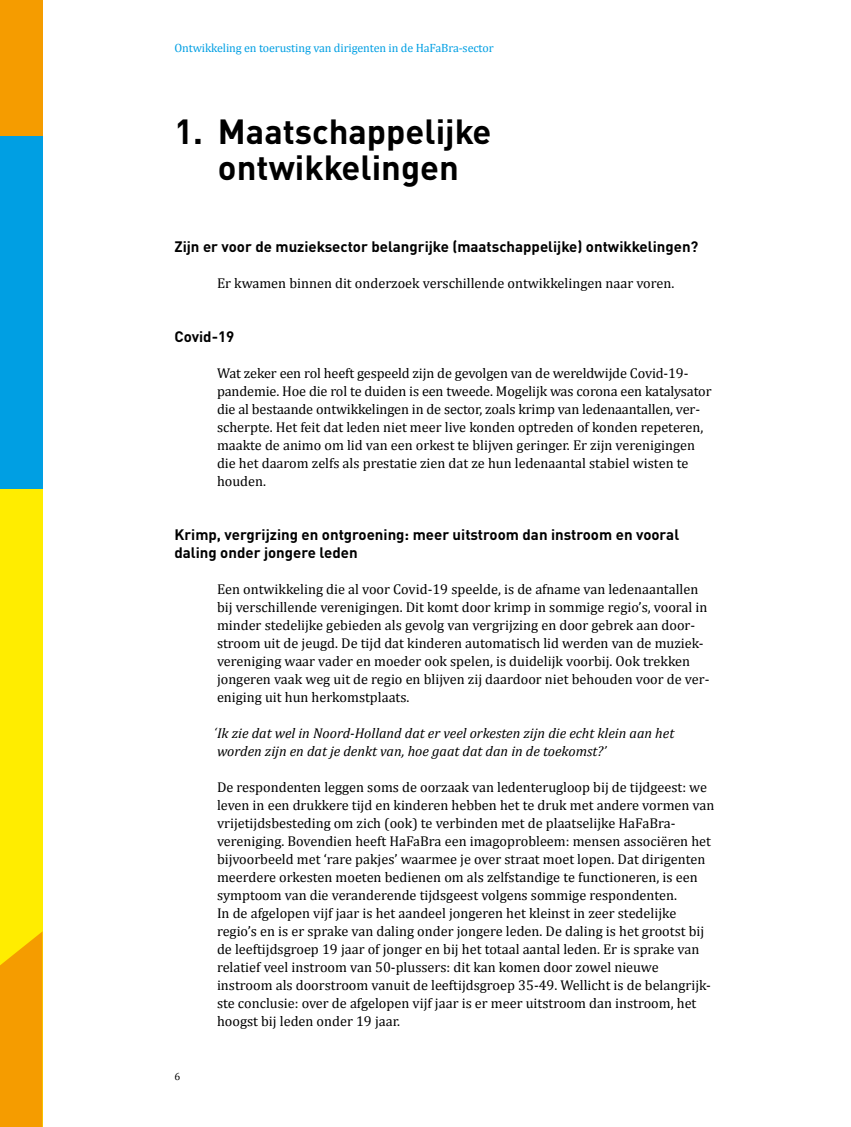
<style>
.page{position:relative;width:851px;height:1127px;background:#fff}
.page>*{position:absolute;margin:0;border:0;box-sizing:border-box;transform-origin:0 0}
.hoofdstukkop{font:700 34.5px/36px "DINOT";color:#000;text-align:center}
.tk_din_blauw_-_parag{font:700 15px/18px "DINOT";color:#000}
.brood{font:14.25px/18px "Cambria";color:#000}
.brood-2{font:italic 14.25px "Cambria";color:#000}
.t1{font:12px "Cambria";letter-spacing:-.01em;color:#009fe3}
.t2{font:10.5px "Cambria";color:#000}
</style>
<div class="page">
<div style="left:0;top:489px;width:43px;height:638px;background:#ffed00"></div>
<div style="left:0;top:136px;width:43px;height:353px;background:#009fe3"></div>
<svg style="left:0;top:931px;width:43px;height:196px;background:#f5a300"></svg>
<div style="left:0;top:0;width:43px;height:136px;background:#f59c00"></div>
<p class="t1" style="left:174px;top:41px;width:321px">Ontwikkeling en toerusting van dirigenten in de HaFaBra-sector</p>
<p class="hoofdstukkop" style="left:174px;top:113px;width:318px">1. Maatschappelijke ontwikkelingen</p>
<p class="tk_din_blauw_-_parag" style="left:174px;top:237px;width:525px">Zijn er voor de muzieksector belangrijke (maatschappelijke) ontwikkelingen?</p>
<p class="brood" style="left:217px;top:274px;width:459px">Er kwamen binnen dit onderzoek verschillende ontwikkelingen naar voren.</p>
<p class="tk_din_blauw_-_parag" style="left:174px;top:327px;width:61px">Covid-19</p>
<p class="brood" style="left:217px;top:364px;width:496px">Wat zeker een rol heeft gespeeld zijn de gevolgen van de wereldwijde Covid-19- pandemie. Hoe die rol te duiden is een tweede. Mogelijk was corona een katalysator die al bestaande ontwikkelingen in de sector, zoals krimp van ledenaantallen, ver&shy;scherpte. Het feit dat leden niet meer live konden optreden of konden repeteren, maakte de animo om lid van een orkest te blijven geringer. Er zijn verenigingen die het daarom zelfs als prestatie zien dat ze hun ledenaantal stabiel wisten te houden.</p>
<p class="tk_din_blauw_-_parag" style="left:174px;top:525px;width:506px">Krimp, vergrijzing en ontgroening: meer uitstroom dan instroom en vooral daling onder jongere leden</p>
<p class="brood" style="left:217px;top:580px;width:494px">Een ontwikkeling die al voor Covid-19 speelde, is de afname van ledenaantallen bij verschillende verenigingen. Dit komt door krimp in sommige regio’s, vooral in minder stedelijke gebieden als gevolg van vergrijzing en door gebrek aan door&shy;stroom uit de jeugd. De tijd dat kinderen automatisch lid werden van de muziek&shy;vereniging waar vader en moeder ook spelen, is duidelijk voorbij. Ook trekken jongeren vaak weg uit de regio en blijven zij daardoor niet behouden voor de ver&shy;eniging uit hun herkomstplaats.</p>
<p class="brood-2" style="left:217px;top:723px;width:458px">̒Ik zie dat wel in Noord-Holland dat er veel orkesten zijn die echt klein aan het</p>
<p class="brood-2" style="left:217px;top:741px;width:391px">worden zijn en dat je denkt van, hoe gaat dat dan in de toekomst?̕</p>
<p class="brood" style="left:217px;top:778px;width:499px">De respondenten leggen soms de oorzaak van ledenterugloop bij de tijdgeest: we leven in een drukkere tijd en kinderen hebben het te druk met andere vormen van vrijetijdsbesteding om zich (ook) te verbinden met de plaatselijke HaFaBra&shy;vereniging. Bovendien heeft HaFaBra een imagoprobleem: mensen associëren het bijvoorbeeld met ‘rare pakjes’ waarmee je over straat moet lopen. Dat dirigenten meerdere orkesten moeten bedienen om als zelfstandige te functioneren, is een symptoom van die veranderende tijdsgeest volgens sommige respondenten.</p>
<p class="brood" style="left:217px;top:904px;width:495px">In de afgelopen vijf jaar is het aandeel jongeren het kleinst in zeer stedelijke regio’s en is er sprake van daling onder jongere leden. De daling is het grootst bij de leeftijdsgroep 19 jaar of jonger en bij het totaal aantal leden. Er is sprake van relatief veel instroom van 50-plussers: dit kan komen door zowel nieuwe instroom als doorstroom vanuit de leeftijdsgroep 35-49. Wellicht is de belangrijk&shy;ste conclusie: over de afgelopen vijf jaar is er meer uitstroom dan instroom, het hoogst bij leden onder 19 jaar.</p>
<p class="t2" style="left:174px;top:1070px;width:7px">6</p>
</div>
